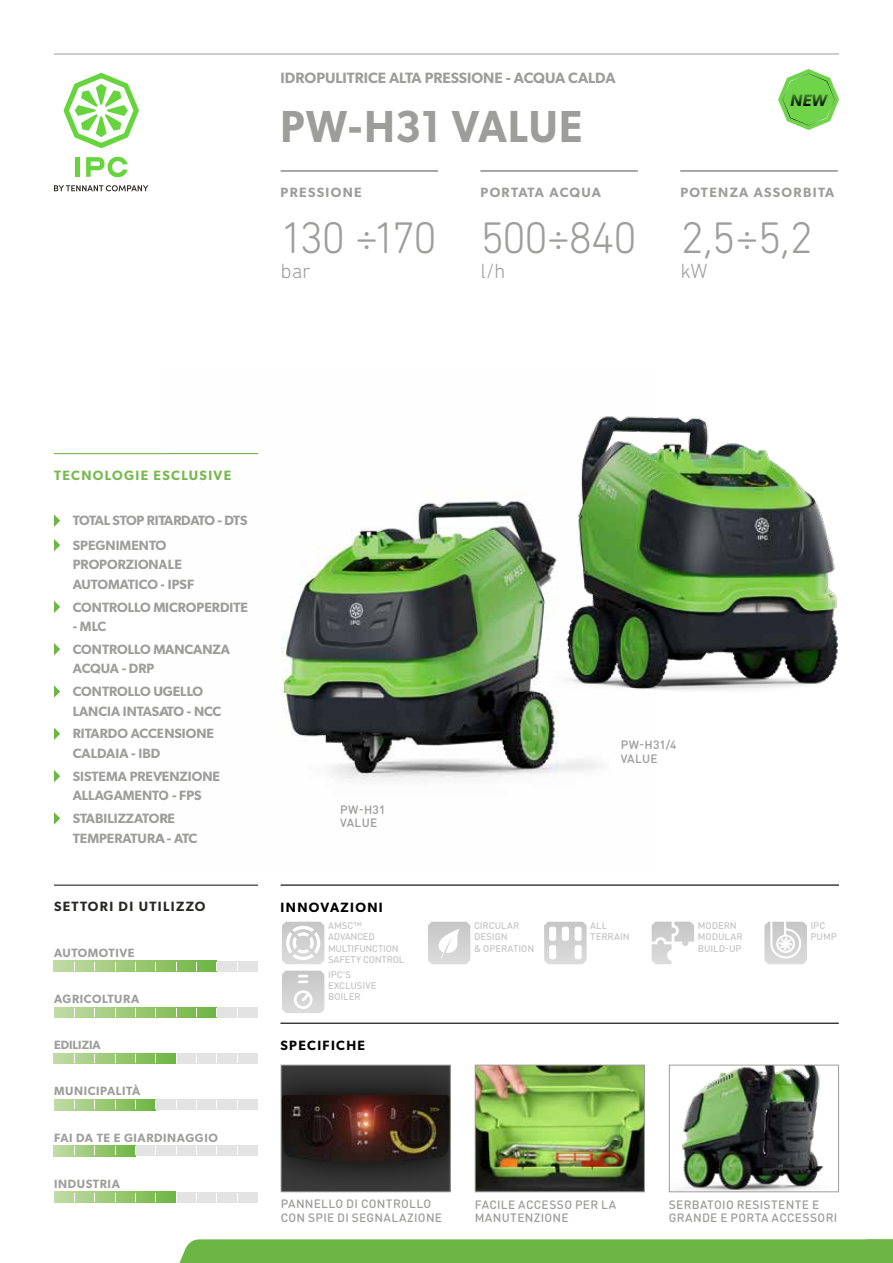
<style>
.page{position:relative;width:893px;height:1263px;background:#fff}
.page>*{position:absolute;margin:0;border:0;box-sizing:border-box;transform-origin:0 0}
.t1{font:300 45px "DIN Next Rounded LT Pro";letter-spacing:-.045em;color:#9d9d9c}
.t2{font:600 45px "Gibson";letter-spacing:.02em;color:#9d9d9c;scale:.93 1}
.t3{font:300 21px "DIN Next Rounded LT Pro";color:#9d9d9c}
.t4{font:italic 600 16.5px "Gibson";color:#000}
.t5{font:600 15px "Gibson";color:#9d9d9c}
.t6{font:600 13.5px/22.8px "Gibson";color:#9d9d9c}
.t7{font:600 13.5px "Gibson";letter-spacing:.1em;color:#9d9d9c}
.t8{font:600 13.5px "Gibson";letter-spacing:.1em;color:#000}
.t9{font:600 13.5px "Gibson";letter-spacing:.1em;color:#76b94d}
.t10{font:600 13.5px "Gibson";letter-spacing:.1em;color:#282827}
.t11{font:600 13.5px "Gibson";letter-spacing:.08em;color:#9d9d9c}
.t12{font:500 12px/13.5px "DIN Round Pro";letter-spacing:.02em;color:#9d9d9c}
.t13{font:600 12px "Gibson";letter-spacing:.05em;color:#9d9d9c}
.t14{font:600 12px "Gibson";color:#9d9d9c}
.t15{font:500 9.6px/11.2px "DIN Round Pro";letter-spacing:-.005em;color:#c6c6c6}
</style>
<div class="page">
<hr style="left:54px;top:54px;width:785px;height:1px;background:#9d9d9c">
<div style="left:179px;top:1239px;width:714px;height:24px;background:#6bb644"></div>
<div style="left:75px;top:157px;width:5px;height:20px;background:#66d43d"></div>
<svg style="left:86px;top:157px;width:42px;height:20px"></svg>
<svg style="left:64px;top:73px;width:75px;height:75px"></svg>
<svg style="left:54px;top:185px;width:94px;height:6px"></svg>
<hr style="left:54px;top:453px;width:204px;height:1px;background:#76b94d">
<svg style="left:54px;top:514px;width:6px;height:13px"></svg>
<svg style="left:54px;top:539px;width:6px;height:12px"></svg>
<svg style="left:54px;top:601px;width:6px;height:12px"></svg>
<svg style="left:54px;top:643px;width:6px;height:12px"></svg>
<svg style="left:54px;top:685px;width:6px;height:13px"></svg>
<svg style="left:54px;top:728px;width:6px;height:12px"></svg>
<svg style="left:54px;top:770px;width:6px;height:12px"></svg>
<svg style="left:54px;top:812px;width:6px;height:13px"></svg>
<hr style="left:281px;top:170px;width:157px;height:1px;background:#9d9d9c">
<hr style="left:480px;top:170px;width:158px;height:1px;background:#9d9d9c">
<hr style="left:680px;top:170px;width:158px;height:1px;background:#9d9d9c">
<hr style="left:281px;top:171px;width:157px;height:1px;background:#9d9d9c">
<hr style="left:480px;top:171px;width:158px;height:1px;background:#9d9d9c">
<hr style="left:680px;top:171px;width:158px;height:1px;background:#9d9d9c">
<div style="left:54px;top:1192px;width:204px;height:10px;background:#e3e3e3"></div>
<svg style="left:55px;top:1192px;width:121px;height:10px"></svg>
<img style="left:678px;top:1067px;width:146px;height:123px">
<div style="left:669px;top:1065px;width:170px;height:127px;border:1px solid #9d9d9c"></div>
<svg style="left:283px;top:1067px;width:166px;height:123px;background:#302f2f"></svg>
<img style="left:283px;top:1095px;width:166px;height:67px">
<div style="left:281px;top:1065px;width:170px;height:127px;border:1px solid #9d9d9c"></div>
<hr style="left:280px;top:1023px;width:559px;height:1px;background:#000">
<div style="left:54px;top:1145px;width:204px;height:11px;background:#e3e3e3"></div>
<svg style="left:54px;top:1145px;width:81px;height:11px"></svg>
<div style="left:54px;top:1099px;width:204px;height:11px;background:#e3e3e3"></div>
<svg style="left:54px;top:1099px;width:102px;height:11px"></svg>
<div style="left:54px;top:961px;width:204px;height:10px;background:#e3e3e3"></div>
<svg style="left:54px;top:961px;width:163px;height:10px;background:#9dca7a"></svg>
<div style="left:54px;top:1053px;width:204px;height:11px;background:#e3e3e3"></div>
<svg style="left:54px;top:1053px;width:122px;height:11px"></svg>
<div style="left:54px;top:1007px;width:204px;height:11px;background:#e3e3e3"></div>
<svg style="left:54px;top:1007px;width:163px;height:11px;background:#9dca79"></svg>
<hr style="left:281px;top:884px;width:558px;height:2px;background:#000">
<hr style="left:54px;top:884px;width:204px;height:2px;background:#282827">
<img style="left:656px;top:417px;width:183px;height:273px">
<img style="left:161px;top:416px;width:495px;height:363px">
<svg style="left:282px;top:922px;width:42px;height:42px"></svg>
<svg style="left:428px;top:922px;width:42px;height:42px"></svg>
<svg style="left:544px;top:922px;width:43px;height:42px"></svg>
<svg style="left:652px;top:922px;width:42px;height:42px"></svg>
<svg style="left:282px;top:971px;width:42px;height:42px;background:#d6d6d6"></svg>
<svg style="left:764px;top:922px;width:43px;height:42px"></svg>
<svg style="left:778px;top:69px;width:61px;height:61px"></svg>
<img style="left:477px;top:1067px;width:166px;height:123px">
<div style="left:475px;top:1065px;width:170px;height:127px;border:1px solid #9d9d9c"></div>
<p class="t5" style="left:281px;top:69px;width:337px">IDROPULITRICE ALTA PRESSIONE - ACQUA CALDA</p>
<h1 class="t2" style="left:281px;top:100px;width:326px">PW-H31 VALUE</h1>
<p class="t4" style="left:790px;top:90px;width:38px">NEW</p>
<p class="t7" style="left:281px;top:185px;width:83px">PRESSIONE</p>
<p class="t11" style="left:480px;top:185px;width:122px">PORTATA ACQUA</p>
<p class="t7" style="left:680px;top:185px;width:156px">POTENZA ASSORBITA</p>
<h1 class="t1" style="left:281px;top:212px;width:158px">130 ÷170</h1>
<h2 class="t3" style="left:281px;top:259px;width:31px">bar</h2>
<h1 class="t1" style="left:480px;top:212px;width:158px">500÷840</h1>
<h2 class="t3" style="left:480px;top:259px;width:27px">l/h</h2>
<h1 class="t1" style="left:680px;top:212px;width:134px">2,5÷5,2</h1>
<h2 class="t3" style="left:680px;top:259px;width:29px">kW</h2>
<p class="t9" style="left:54px;top:467px;width:179px">TECNOLOGIE ESCLUSIVE</p>
<p class="t6" style="left:73px;top:508px;width:176px;line-height:24.5px">TOTAL STOP RITARDATO - DTS<br>SPEGNIMENTO</p>
<p class="t6" style="left:73px;top:554px;width:123px;line-height:19.5px">PROPORZIONALE<br>AUTOMATICO - IPSF</p>
<p class="t6" style="left:73px;top:595px;width:177px">CONTROLLO MICROPERDITE</p>
<p class="t6" style="left:73px;top:615px;width:159px">- MLC<br>CONTROLLO MANCANZA</p>
<p class="t6" style="left:73px;top:657px;width:132px">ACQUA - DRP<br>CONTROLLO UGELLO</p>
<p class="t6" style="left:73px;top:699px;width:150px">LANCIA INTASATO - NCC<br>RITARDO ACCENSIONE</p>
<p class="t6" style="left:73px;top:741px;width:149px">CALDAIA - IBD<br>SISTEMA PREVENZIONE</p>
<p class="t6" style="left:73px;top:784px;width:130px">ALLAGAMENTO - FPS<br>STABILIZZATORE</p>
<p class="t6" style="left:73px;top:826px;width:126px">TEMPERATURA - ATC</p>
<p class="t12" style="left:340px;top:802px;width:47px">PW-H31<br>VALUE</p>
<p class="t12" style="left:621px;top:737px;width:57px">PW-H31/4<br>VALUE</p>
<p class="t10" style="left:54px;top:898px;width:153px">SETTORI DI UTILIZZO</p>
<p class="t8" style="left:281px;top:899px;width:104px">INNOVAZIONI</p>
<p class="t13" style="left:54px;top:945px;width:82px">AUTOMOTIVE</p>
<p class="t13" style="left:54px;top:992px;width:87px">AGRICOLTURA</p>
<p class="t14" style="left:54px;top:1038px;width:48px">EDILIZIA</p>
<p class="t13" style="left:54px;top:1084px;width:88px">MUNICIPALITÀ</p>
<p class="t13" style="left:54px;top:1130px;width:165px">FAI DA TE E GIARDINAGGIO</p>
<p class="t13" style="left:54px;top:1176px;width:67px">INDUSTRIA</p>
<p class="t15" style="left:328px;top:919px;width:78px">AMSC™<br>ADVANCED<br>MULTIFUNCTION<br>SAFETY CONTROL</p>
<p class="t15" style="left:474px;top:919px;width:62px">CIRCULAR<br>DESIGN<br>&amp; OPERATION</p>
<p class="t15" style="left:590px;top:919px;width:41px">ALL<br>TERRAIN</p>
<p class="t15" style="left:698px;top:919px;width:46px">MODERN<br>MODULAR<br>BUILD-UP</p>
<p class="t15" style="left:328px;top:968px;width:50px">IPC’S<br>EXCLUSIVE<br>BOILER</p>
<p class="t8" style="left:280px;top:1037px;width:86px">SPECIFICHE</p>
<p class="t15" style="left:810px;top:919px;width:28px">IPC<br>PUMP</p>
<p class="t12" style="left:281px;top:1197px;width:163px">PANNELLO DI CONTROLLO<br>CON SPIE DI SEGNALAZIONE</p>
<p class="t12" style="left:475px;top:1197px;width:143px">FACILE ACCESSO PER LA<br>MANUTENZIONE</p>
<p class="t12" style="left:669px;top:1197px;width:170px">SERBATOIO RESISTENTE E<br>GRANDE E PORTA ACCESSORI</p>
</div>
